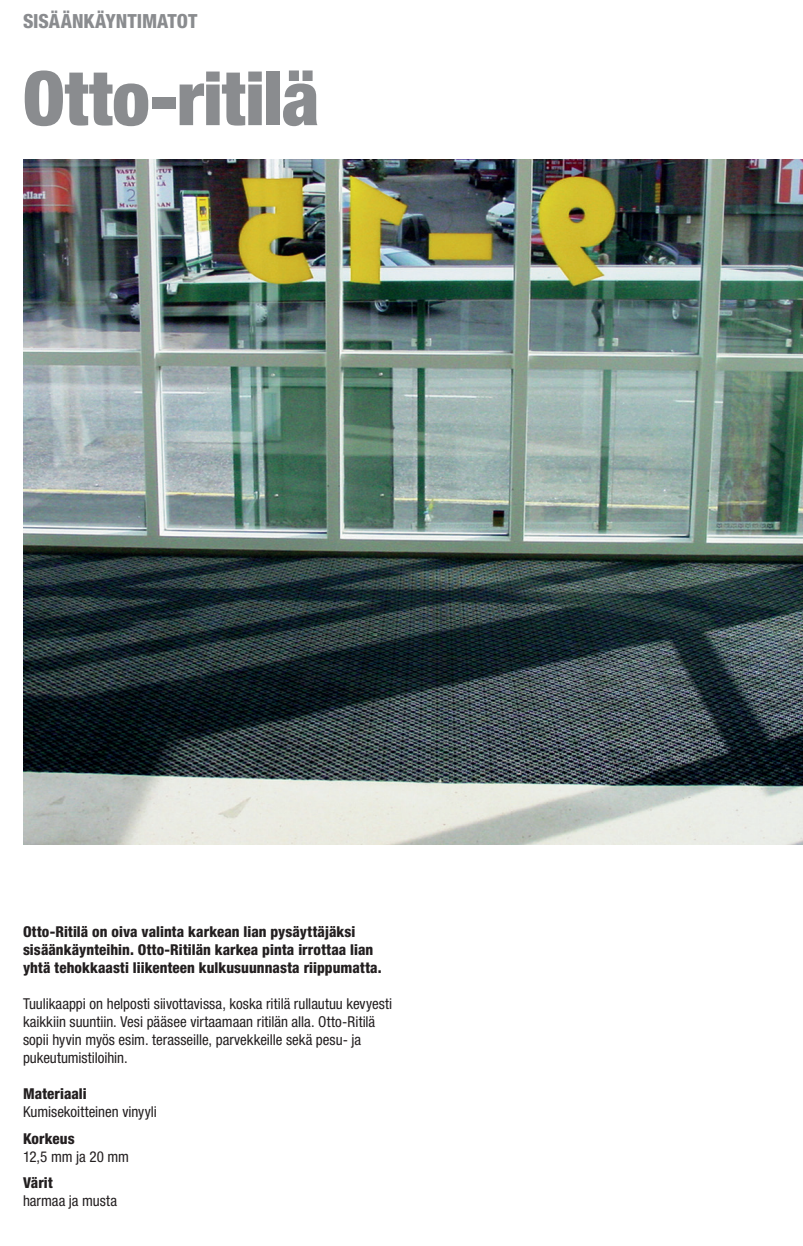
<style>
.page{position:relative;width:803px;height:1246px;background:#fff}
.page>*{position:absolute;margin:0;border:0;box-sizing:border-box;transform-origin:0 0}
.otsikko{font:900 condensed 75px "Helvetica Neue LT Std";letter-spacing:-.005em;color:#8a8c8f}
.leipis{font:800 condensed 19.5px "Helvetica Neue LT Std";color:#8a8c8f}
.leipis-2{font:condensed 15px/18px "Helvetica Neue LT Std";color:#231f20}
.leipis-3{font:800 condensed 15px/18px "Helvetica Neue LT Std";letter-spacing:.005em;color:#231f20}
</style>
<div class="page">
<img style="left:23px;top:159px;width:780px;height:685px">
<p class="leipis" style="left:23px;top:9px;width:176px">SISÄÄNKÄYNTIMATOT</p>
<p class="otsikko" style="left:23px;top:52px;width:298px">Otto-ritilä</p>
<p class="leipis-3" style="left:23px;top:922px;width:360px">Otto-Ritilä on oiva valinta karkean lian pysäyttäjäksi sisäänkäynteihin. Otto-Ritilän karkea pinta irrottaa lian yhtä tehokkaasti liikenteen kulkusuunnasta riippumatta.</p>
<p class="leipis-2" style="left:23px;top:994px;width:371px">Tuulikaappi on helposti siivottavissa, koska ritilä rullautuu kevyesti kaikkiin suuntiin. Vesi pääsee virtaamaan ritilän alla. Otto-Ritilä sopii hyvin myös esim. terasseille, parvekkeille sekä pesu- ja pukeutumistiloihin.</p>
<p class="leipis-3" style="left:23px;top:1084px;width:65px">Materiaali</p>
<p class="leipis-2" style="left:23px;top:1102px;width:135px">Kumisekoitteinen vinyyli</p>
<p class="leipis-3" style="left:23px;top:1128px;width:53px">Korkeus</p>
<p class="leipis-2" style="left:23px;top:1146px;width:108px">12,5 mm ja 20 mm</p>
<p class="leipis-3" style="left:23px;top:1173px;width:31px">Värit</p>
<p class="leipis-2" style="left:23px;top:1191px;width:95px">harmaa ja musta</p>
</div>
